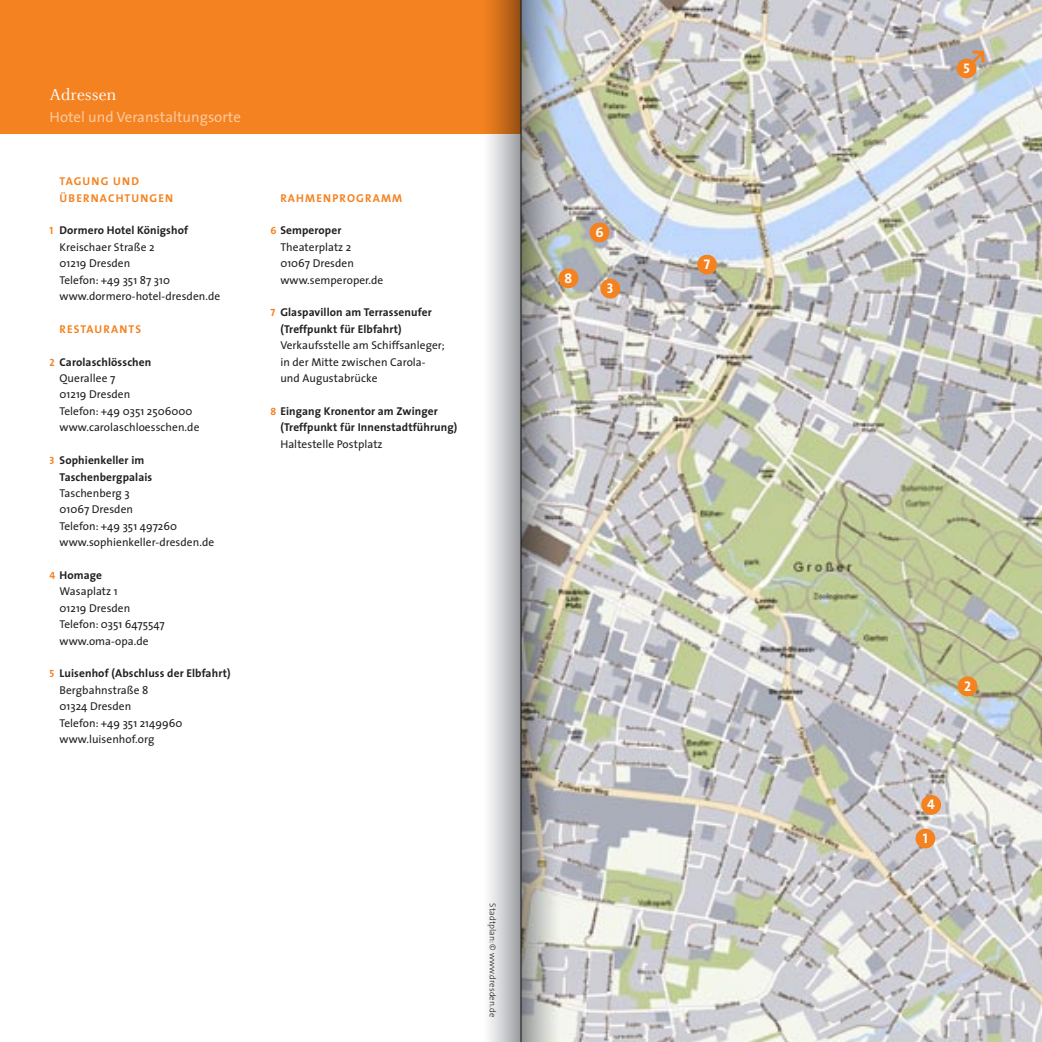
<style>
.page{position:relative;width:1042px;height:1042px;background:#fff}
.page>*{position:absolute;margin:0;border:0;box-sizing:border-box;transform-origin:0 0}
.t1{font:17.5px "Celeste";color:#fff}
.t2{font:14.88px "The Sans";color:#fcc89b}
.t3{font:14px "The Sans Bold Caps";color:#fff}
.t4{font:11.38px/16.4px "The Sans";letter-spacing:.005em;color:#231f20}
.t5{font:700 11.38px/16.4px "The Sans";letter-spacing:.01em;color:#231f20}
.t6{font:700 11.38px "The Sans";letter-spacing:.105em;color:#f58220}
.t7{font:300 8.75px "The Sans";letter-spacing:.005em;color:#231f20}
.s1{font-family:"The Sans Bold Caps";font-size:10.5px;color:#f58220}
.s2{font-weight:700}
.s3{font-family:"The Sans Bold Caps";font-weight:400;font-size:10.5px;color:#f58220}
</style>
<div class="page">
<div style="left:0;top:0;width:521px;height:134px;background:#f58220"></div>
<img style="left:561px;top:0;width:481px;height:1042px">
<div style="left:921px;top:795px;width:20px;height:20px;background:#f58220;border-radius:50%"></div>
<div style="left:558px;top:268px;width:20px;height:20px;background:#f58220;border-radius:50%"></div>
<div style="left:600px;top:279px;width:20px;height:19px;background:#f58220;border-radius:50%"></div>
<div style="left:589px;top:222px;width:20px;height:20px;background:#f58220;border-radius:50%"></div>
<div style="left:957px;top:676px;width:20px;height:20px;background:#f58220;border-radius:50%"></div>
<div style="left:915px;top:828px;width:20px;height:20px;background:#f58220;border-radius:50%"></div>
<div style="left:697px;top:255px;width:20px;height:19px;background:#f58220;border-radius:50%"></div>
<svg style="left:969px;top:50px;width:15px;height:16px"></svg>
<div style="left:956px;top:59px;width:20px;height:19px;background:#f58220;border-radius:50%"></div>
<svg style="left:488px;top:0;width:33px;height:1042px;background:#c6bbb3"></svg>
<svg style="left:521px;top:0;width:40px;height:1042px;background:#8e8f8d"></svg>
<h1 class="t1" style="left:50px;top:86px;width:68px">Adressen</h1>
<h2 class="t2" style="left:50px;top:105px;width:193px">Hotel und Veranstaltungsorte</h2>
<p class="t6" style="left:60px;top:172px;width:9px">TAGUNG</p>
<p class="t6" style="left:113px;top:172px;width:27px">UN D</p>
<p class="t6" style="left:60px;top:188px;width:26px">ÜBERNA</p>
<p class="t6" style="left:108px;top:188px;width:26px">CHTUNGEN</p>
<p class="t4" style="left:60px;top:222px;width:162px;text-indent:-10px"><span class="s1">1</span> <span class="s2">Dormero Hotel Königshof<br></span>Kreischaer Straße 2<br>01219 Dresden<br>Telefon: +49 351 87 310 www.dormero-hotel-dresden.de</p>
<p class="t6" style="left:60px;top:319px;width:30px">RE STAURANT</p>
<p class="t6" style="left:135px;top:319px;width:7px">S</p>
<p class="t4" style="left:60px;top:353px;width:141px;text-indent:-10px"><span class="s1">2</span> <span class="s2">Carolaschlösschen<br></span>Querallee 7<br>01219 Dresden<br>Telefon: +49 0351 2506000 www.carolaschloesschen.de</p>
<p class="t5" style="left:60px;top:452px;width:94px;text-indent:-10px"><span class="s3">3</span> Sophienkeller im<br>Taschenbergpalais</p>
<p class="t4" style="left:60px;top:484px;width:156px">Taschenberg 3<br>01067 Dresden<br>Telefon: +49 351 497260 www.sophienkeller-dresden.de</p>
<p class="t4" style="left:60px;top:566px;width:107px;text-indent:-10px"><span class="s1">4</span> <span class="s2">Homage<br></span>Wasaplatz 1<br>01219 Dresden<br>Telefon: 0351 6475547 www.oma-opa.de</p>
<p class="t4" style="left:60px;top:665px;width:172px;text-indent:-10px"><span class="s1">5</span> <span class="s2">Luisenhof (Abschluss der Elbfahrt)<br></span>Bergbahnstraße 8<br>01324 Dresden<br>Telefon: +49 351 2149960 www.luisenhof.org</p>
<p class="t6" style="left:280px;top:188px;width:35px">RAHMENPROGRAMM</p>
<p class="t4" style="left:280px;top:222px;width:105px;text-indent:-10px"><span class="s1">6</span> <span class="s2">Semperoper<br></span>Theaterplatz 2<br>01067 Dresden www.semperoper.de</p>
<p class="t5" style="left:280px;top:304px;width:153px;text-indent:-10px"><span class="s3">7</span> G laspavillon am Terrassenufer (Treffpunkt für E lbfahrt)</p>
<p class="t4" style="left:280px;top:337px;width:166px">Verkaufsstelle am Schiffsanleger; in der Mitte zwischen Carola&shy;und Augustabrücke</p>
<p class="t5" style="left:280px;top:402px;width:179px;text-indent:-10px"><span class="s3">8</span> Eingang Kronentor am Zwinger (Treffpunkt für Innenstadtführung)</p>
<p class="t4" style="left:280px;top:435px;width:104px">Haltestelle Postplatz</p>
<p class="t7" style="left:500px;top:903px;width:115px;rotate:90deg">Stadtplan: © www.dresden.de</p>
<p class="t3" style="left:565px;top:266px;width:9px">8</p>
<p class="t3" style="left:595px;top:220px;width:10px">6</p>
<p class="t3" style="left:607px;top:277px;width:8px">3</p>
<p class="t3" style="left:704px;top:253px;width:8px">7</p>
<p class="t3" style="left:963px;top:57px;width:8px">5</p>
<p class="t3" style="left:964px;top:674px;width:8px">2</p>
<p class="t3" style="left:927px;top:793px;width:9px">4</p>
<p class="t3" style="left:923px;top:826px;width:7px">1</p>
</div>
